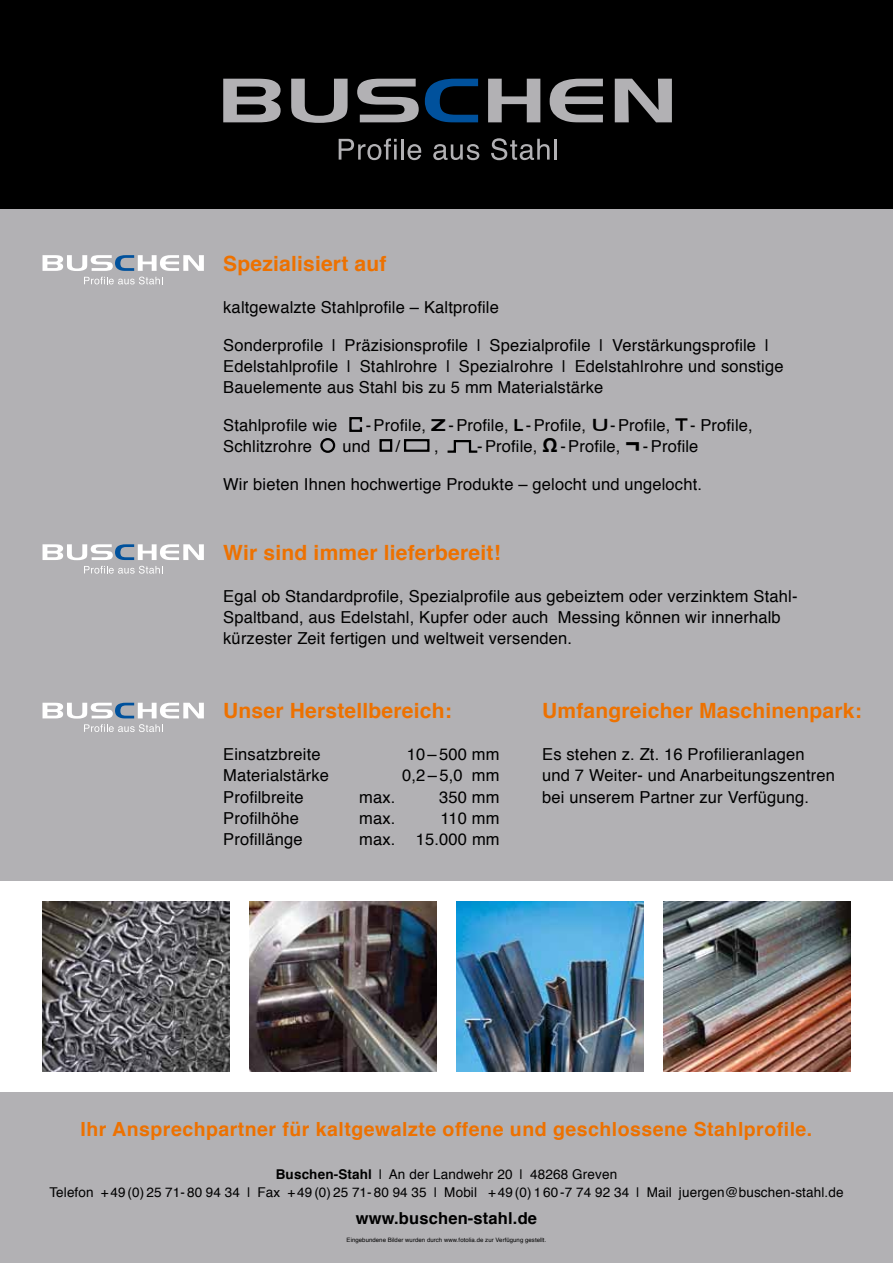
<style>
.page{position:relative;width:893px;height:1263px;background:#fff}
.page>*{position:absolute;margin:0;border:0;box-sizing:border-box;transform-origin:0 0}
.t1{font:700 21px "Helvetica";letter-spacing:.01em;color:#ed7100}
.t2{font:700 19.5px "Helvetica";letter-spacing:.025em;color:#ed7100}
.t3{font:16.5px/21px "Helvetica";letter-spacing:.01em;color:#000}
.t4{font:700 16.5px "Helvetica";letter-spacing:.01em;color:#000}
.t5{font:13.5px/18px "Helvetica";letter-spacing:.01em;color:#000;text-align:center}
.t6{font:6px "Helvetica";letter-spacing:.01em;color:#000}
.s1{font-weight:700}
.s2{font-family:"Menlo";font-size:21px}
.s3{font-weight:700;font-size:19.5px}
.s4{font-weight:700;font-size:24px}
</style>
<div class="page">
<div style="left:0;top:0;width:893px;height:880px;background:#b2b1b4"></div>
<div style="left:0;top:1093px;width:893px;height:170px;background:#b2b1b4"></div>
<div style="left:0;top:0;width:893px;height:208px;background:#000"></div>
<svg style="left:675px;top:418px;width:12px;height:13px"></svg>
<svg style="left:43px;top:255px;width:161px;height:16px"></svg>
<svg style="left:84px;top:277px;width:79px;height:7px"></svg>
<svg style="left:43px;top:544px;width:161px;height:16px"></svg>
<svg style="left:84px;top:566px;width:79px;height:8px"></svg>
<img style="left:43px;top:901px;width:187px;height:170px">
<img style="left:249px;top:901px;width:188px;height:170px">
<img style="left:456px;top:901px;width:187px;height:170px">
<img style="left:663px;top:901px;width:187px;height:170px">
<svg style="left:43px;top:703px;width:161px;height:29px"></svg>
<svg style="left:223px;top:79px;width:58px;height:43px"></svg>
<svg style="left:291px;top:79px;width:57px;height:44px"></svg>
<svg style="left:357px;top:79px;width:62px;height:43px"></svg>
<svg style="left:425px;top:79px;width:53px;height:43px"></svg>
<svg style="left:488px;top:79px;width:52px;height:43px"></svg>
<svg style="left:550px;top:79px;width:53px;height:43px"></svg>
<svg style="left:615px;top:79px;width:57px;height:43px"></svg>
<svg style="left:339px;top:139px;width:58px;height:21px"></svg>
<hr style="left:401px;top:139px;width:3px;height:21px;background:#b2b1b4">
<svg style="left:407px;top:144px;width:14px;height:16px"></svg>
<svg style="left:433px;top:144px;width:46px;height:16px"></svg>
<svg style="left:491px;top:138px;width:59px;height:22px"></svg>
<hr style="left:554px;top:139px;width:3px;height:21px;background:#b2b1b4">
<div style="left:379px;top:439px;width:13px;height:13px;border:2px solid #000"></div>
<div style="left:404px;top:439px;width:25px;height:13px;border:2px solid #000"></div>
<div style="left:320px;top:438px;width:15px;height:15px;border:2px solid #000;border-radius:50%"></div>
<svg style="left:447px;top:440px;width:31px;height:13px"></svg>
<svg style="left:349px;top:417px;width:14px;height:15px"></svg>
<p class="t1" style="left:223px;top:247px;width:165px">Spezialisiert auf</p>
<p class="t3" style="left:223px;top:297px;width:277px">kaltgewalzte Stahlprofile – Kaltprofile</p>
<p class="t3" style="left:223px;top:335px;width:562px">Sonderprofile | Präzisionsprofile | Spezialprofile | Verstärkungsprofile |<br>Edelstahlprofile | Stahlrohre | Spezialrohre | Edelstahlrohre und sonstige<br>Bauelemente aus Stahl bis zu 5 mm Materialstärke</p>
<p class="t3" style="left:223px;top:415px;width:116px">Stahlprofile wie</p>
<p class="t3" style="left:366px;top:415px;width:389px">-Profile, <span class="s1">Z</span>-Profile, <span class="s1">L</span>-Profile, <span class="s2">∪</span>-Profile, - Profile,</p>
<p class="t3" style="left:223px;top:436px;width:90px">Schlitzrohre</p>
<p class="t3" style="left:342px;top:436px;width:29px">und</p>
<p class="t3" style="left:396px;top:436px;width:6px">/</p>
<p class="t3" style="left:434px;top:436px;width:6px">,</p>
<p class="t3" style="left:477px;top:436px;width:223px">-Profile, <span class="s3">Ω</span> -Profile, <span class="s4">¬</span> -Profile</p>
<p class="t3" style="left:223px;top:474px;width:480px">Wir bieten Ihnen hochwertige Produkte – gelocht und ungelocht.</p>
<p class="t1" style="left:223px;top:536px;width:279px">Wir sind immer lieferbereit!</p>
<p class="t3" style="left:223px;top:586px;width:576px">Egal ob Standardprofile, Spezialprofile aus gebeiztem oder verzinktem Stahl-<br>Spaltband, aus Edelstahl, Kupfer oder auch Messing können wir innerhalb kürzester Zeit fertigen und weltweit versenden.</p>
<p class="t1" style="left:223px;top:694px;width:230px">Unser Herstellbereich:</p>
<p class="t3" style="left:223px;top:745px;width:99px">Einsatzbreite</p>
<p class="t3" style="left:407px;top:745px;width:94px">10 – 500 mm</p>
<p class="t3" style="left:223px;top:766px;width:107px">Materialstärke</p>
<p class="t3" style="left:402px;top:766px;width:99px">0,2 – 5,0 mm</p>
<p class="t3" style="left:223px;top:787px;width:82px">Profilbreite</p>
<p class="t3" style="left:359px;top:787px;width:38px">max.</p>
<p class="t3" style="left:439px;top:787px;width:62px">350 mm</p>
<p class="t3" style="left:223px;top:808px;width:77px">Profilhöhe</p>
<p class="t3" style="left:359px;top:808px;width:38px">max.</p>
<p class="t3" style="left:440px;top:808px;width:61px">110 mm</p>
<p class="t3" style="left:223px;top:829px;width:81px">Profillänge</p>
<p class="t3" style="left:359px;top:829px;width:142px">max. 15.000 mm</p>
<p class="t1" style="left:542px;top:694px;width:321px">Umfangreicher Maschinenpark:</p>
<p class="t3" style="left:542px;top:745px;width:294px">Es stehen z. Zt. 16 Profilieranlagen und 7 Weiter- und Anarbeitungszentren bei unserem Partner zur Verfügung.</p>
<p class="t2" style="left:81px;top:1114px;width:733px">Ihr Ansprechpartner für kaltgewalzte offene und geschlossene Stahlprofile.</p>
<p class="t5" style="left:49px;top:1166px;width:796px"><span class="s1">Buschen-Stahl</span> | An der Landwehr 20 | 48268 Greven<br>Telefon + 49 (0) 25 71- 80 94 34 | Fax +49 (0) 25 71- 80 94 35 | Mobil +49 (0) 1 60 -7 74 92 34 | Mail juergen@buschen-stahl.de</p>
<p class="t4" style="left:356px;top:1204px;width:183px">www.buschen-stahl.de</p>
<p class="t6" style="left:347px;top:1235px;width:201px">Eingebundene Bilder wurden durch www.fotolia.de zur Verfügung gestellt.</p>
</div>
